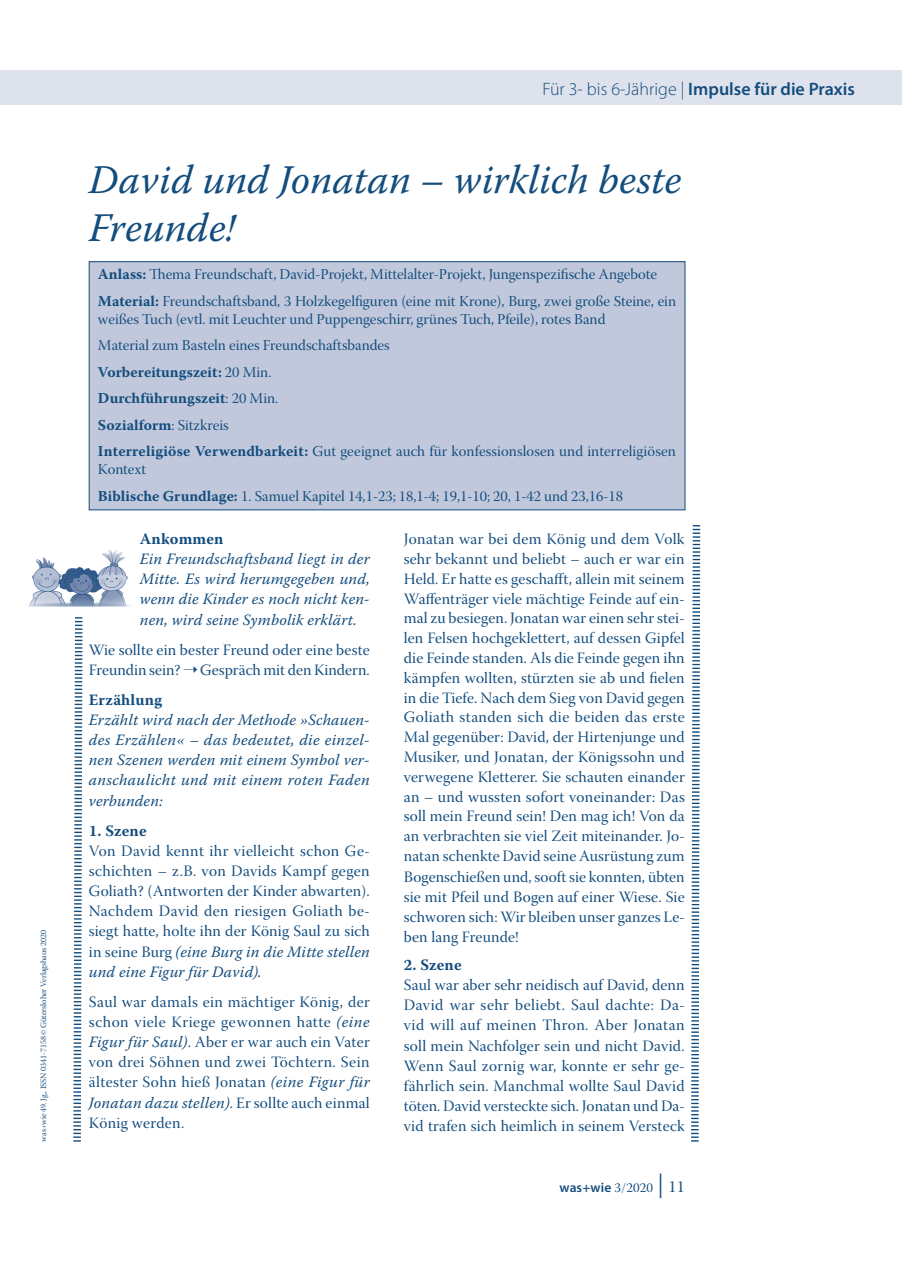
<style>
.page{position:relative;width:902px;height:1267px;background:#fff}
.page>*{position:absolute;margin:0;border:0;box-sizing:border-box;transform-origin:0 0}
.U1{font:italic 40.5px/48.6px "Warnock Pro";color:#134d7e}
.Kolumne_rechte_Seite{font:600 18px "Myriad Pro";color:#134d7e}
.G1_2spalt_1_2_LZ{font:15.75px/20px "Warnock Pro Subh";letter-spacing:.01em;color:#134d7e;text-align:justify}
.G1_2spalt_1_2_LZ-2{font:italic 15.75px/20.1px "Warnock Pro";letter-spacing:.015em;color:#134d7e;text-align:justify}
.G1_2spalt_neben_Vign{font:italic 15.75px/20.1px "Warnock Pro";letter-spacing:.01em;color:#134d7e;text-align:justify}
.G1_2spalt{font:700 15.75px "Warnock Pro";letter-spacing:.01em;color:#134d7e}
.G1_2spalt_neben_Vign-2{font:700 15.75px "Warnock Pro";letter-spacing:.01em;color:#134d7e}
.G1_Praxisteil{font:15px/18px "Warnock Pro Subh";color:#134d7e}
.G1_Praxisteil-2{font:700 15px "Warnock Pro";color:#134d7e}
.t1{font:600 13.5px "Myriad Pro";letter-spacing:.01em;color:#134d7e}
.t2{font:8.25px "Warnock Pro Subh";letter-spacing:-.005em;color:#134d7e}
.s1{font-weight:300}
.s2{font-family:"Warnock Pro";font-weight:700}
.s3{font-family:"Warnock Pro Subh";font-weight:400}
.s4{font-family:"Warnock Pro";font-style:italic}
.s5{font-family:"Warnock Pro Subh";font-weight:400;font-size:25.5px}
.s6{font-family:"Warnock Pro Subh";font-weight:400;font-size:16.5px}
</style>
<div class="page">
<div style="left:4px;top:71px;width:897px;height:34px;background:#dee2ec"></div>
<hr style="left:0;top:71px;width:4px;height:34px;background:#dee2ec">
<svg style="left:73px;top:617px;width:9px;height:525px"></svg>
<svg style="left:691px;top:525px;width:9px;height:617px"></svg>
<div style="left:89px;top:262px;width:595px;height:248px;background:#c1c8db"></div>
<div style="left:89px;top:261px;width:596px;height:249px;border:1px solid #134d7e"></div>
<img style="left:28px;top:549px;width:102px;height:58px">
<p class="t2" style="left:39px;top:1142px;width:213px;rotate:-90deg">was+wie 49. Jg., ISSN 0341-7158 © Gütersloher Verlagshaus 2020</p>
<p class="Kolumne_rechte_Seite" style="left:542px;top:77px;width:314px"><span class="s1">Für 3- bis 6-Jährige |</span> Impulse für die Praxis</p>
<p class="U1" style="left:89px;top:154px;width:593px">David und Jonatan – wirklich beste<br>Freunde!</p>
<p class="G1_Praxisteil" style="left:98px;top:267px;width:560px"><span class="s2">Anlass:</span> Thema Freundschaft, David-Projekt, Mittelalter-Projekt, Jungenspezifische Angebote</p>
<p class="G1_Praxisteil" style="left:98px;top:293px;width:579px"><span class="s2">Material:</span> Freundschaftsband, 3 Holzkegelfiguren (eine mit Krone), Burg, zwei große Steine, ein weißes Tuch (evtl. mit Leuchter und Puppengeschirr, grünes Tuch, Pfeile), rotes Band</p>
<p class="G1_Praxisteil" style="left:98px;top:338px;width:293px">Material zum Basteln eines Freundschaftsbandes</p>
<p class="G1_Praxisteil-2" style="left:98px;top:363px;width:175px">Vorbereitungszeit: <span class="s3">20 Min.</span></p>
<p class="G1_Praxisteil-2" style="left:98px;top:389px;width:182px">Durchführungszeit<span class="s3">: 20 Min.</span></p>
<p class="G1_Praxisteil-2" style="left:98px;top:416px;width:132px">Sozialform<span class="s3">: Sitzkreis</span></p>
<p class="G1_Praxisteil" style="left:98px;top:444px;width:579px"><span class="s2">Interreligiöse Verwendbarkeit:</span> Gut geeignet auch für konfessionslosen und interreligiösen<br>Kontext</p>
<p class="G1_Praxisteil" style="left:98px;top:488px;width:526px"><span class="s2">Biblische Grundlage:</span> 1. Samuel Kapitel 14,1-23; 18,1-4; 19,1-10; 20, 1-42 und 23,16-18</p>
<p class="G1_2spalt_neben_Vign-2" style="left:140px;top:529px;width:85px">Ankommen</p>
<p class="G1_2spalt_neben_Vign" style="left:140px;top:548px;width:231px">Ein Freundschaftsband liegt in der Mitte. Es wird herumgegeben und, wenn die Kinder es noch nicht ken&shy;nen, wird seine Symbolik erklärt.</p>
<p class="G1_2spalt_1_2_LZ" style="left:89px;top:641px;width:282px">Wie sollte ein bester Freund oder eine beste<br>Freundin sein? ➝ Gespräch mit den Kindern.</p>
<p class="G1_2spalt" style="left:89px;top:690px;width:75px">Erzählung</p>
<p class="G1_2spalt_1_2_LZ-2" style="left:89px;top:709px;width:282px">Erzählt wird nach der Methode »Schauen&shy;des Erzählen« – das bedeutet, die einzel&shy;nen Szenen werden mit einem Symbol ver&shy;anschaulicht und mit einem roten Faden verbunden:</p>
<p class="G1_2spalt" style="left:89px;top:821px;width:59px">1. Szene</p>
<p class="G1_2spalt_1_2_LZ" style="left:89px;top:842px;width:282px">Von David kennt ihr vielleicht schon Ge&shy;schichten – z.B. von Davids Kampf gegen Goliath? (Antworten der Kinder abwarten).<br>Nachdem David den riesigen Goliath be&shy;siegt hatte, holte ihn der König Saul zu sich in seine Burg <span class="s4">(eine Burg in die Mitte stellen und eine Figur für David).</span></p>
<p class="G1_2spalt_1_2_LZ" style="left:89px;top:993px;width:282px">Saul war damals ein mächtiger König, der schon viele Kriege gewonnen hatte <span class="s4">(eine Figur für Saul)</span>. Aber er war auch ein Vater von drei Söhnen und zwei Töchtern. Sein ältester Sohn hieß Jonatan <span class="s4">(eine Figur für Jonatan dazu stellen)</span>. Er sollte auch einmal König werden.</p>
<p class="G1_2spalt_1_2_LZ" style="left:403px;top:531px;width:282px">Jonatan war bei dem König und dem Volk sehr bekannt und beliebt – auch er war ein Held. Er hatte es geschafft, allein mit seinem Waffenträger viele mächtige Feinde auf ein&shy;mal zu besiegen. Jonatan war einen sehr stei&shy;len Felsen hochgeklettert, auf dessen Gipfel die Feinde standen. Als die Feinde gegen ihn kämpfen wollten, stürzten sie ab und fielen in die Tiefe. Nach dem Sieg von David gegen Goliath standen sich die beiden das erste Mal gegenüber: David, der Hirtenjunge und Musiker, und Jonatan, der Königssohn und verwegene Kletterer. Sie schauten einander an – und wussten sofort voneinander: Das soll mein Freund sein! Den mag ich! Von da an verbrachten sie viel Zeit miteinander. Jo&shy;natan schenkte David seine Ausrüstung zum Bogenschießen und, sooft sie konnten, übten sie mit Pfeil und Bogen auf einer Wiese. Sie schworen sich: Wir bleiben unser ganzes Le&shy;ben lang Freunde!</p>
<p class="G1_2spalt" style="left:403px;top:955px;width:59px">2. Szene</p>
<p class="G1_2spalt_1_2_LZ" style="left:403px;top:977px;width:282px">Saul war aber sehr neidisch auf David, denn David war sehr beliebt. Saul dachte: Da&shy;vid will auf meinen Thron. Aber Jonatan soll mein Nachfolger sein und nicht David.<br>Wenn Saul zornig war, konnte er sehr ge&shy;fährlich sein. Manchmal wollte Saul David töten. David versteckte sich. Jonatan und Da&shy;vid trafen sich heimlich in seinem Versteck</p>
<p class="t1" style="left:559px;top:1179px;width:127px">was+wie <span class="s3">3/2020</span> <span class="s5">|</span> <span class="s6">11</span></p>
</div>
